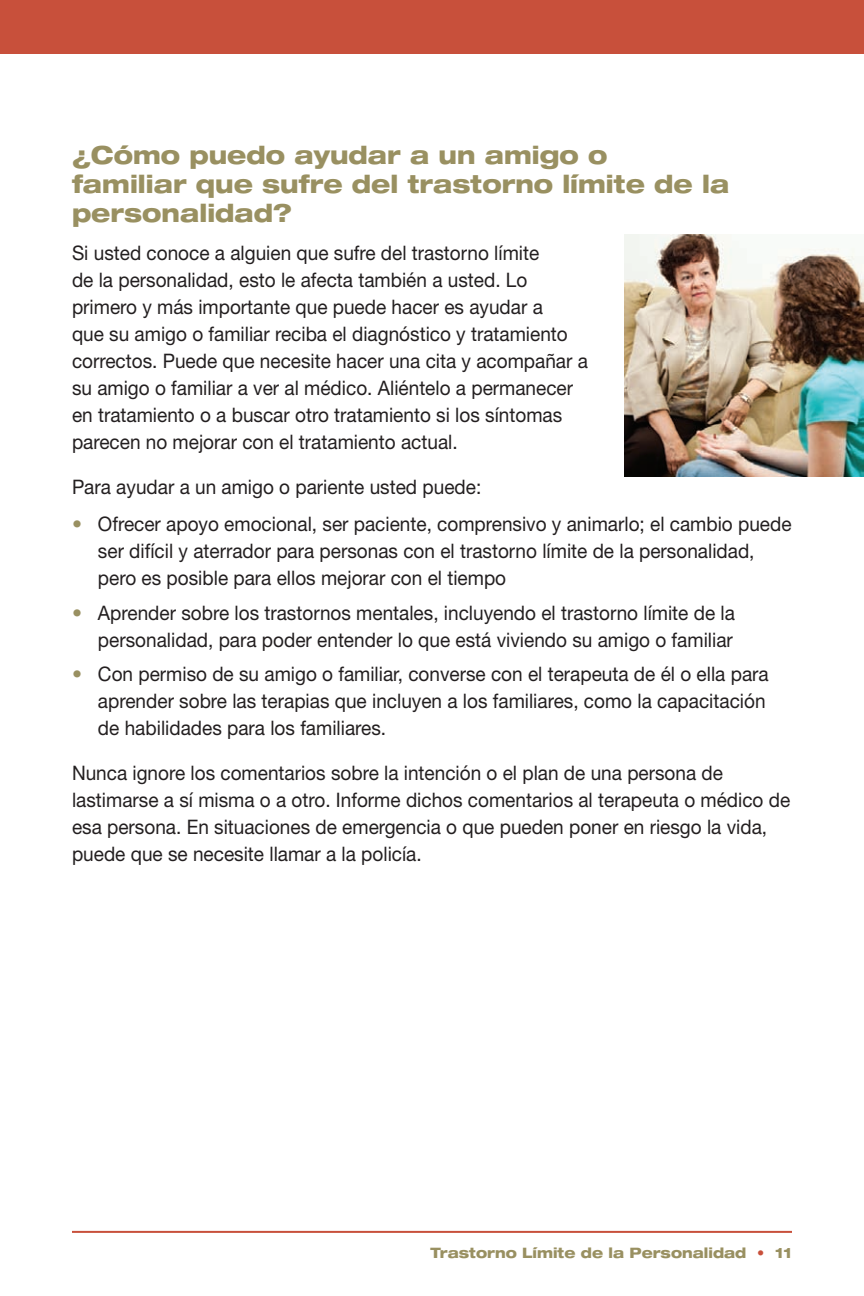
<style>
.page{position:relative;width:864px;height:1296px;background:#fff}
.page>*{position:absolute;margin:0;border:0;box-sizing:border-box;transform-origin:0 0}
.t1{font:800 expanded 25px/29px "Helvetica Neue";color:#999061;scale:.95 1}
.t2{font:20px/27px "Helvetica Neue";color:#231f20;scale:.95 1}
.t3{font:800 expanded 14.4px "Helvetica Neue";color:#999061;scale:.95 1}
.s1{font-weight:700;color:#999061}
.s2{font-weight:900;font-stretch:normal;color:#c8503b}
</style>
<div class="page">
<div style="left:0;top:0;width:864px;height:54px;background:#c8503b"></div>
<hr style="left:72px;top:1231px;width:720px;height:2px;background:#c8503b">
<img style="left:625px;top:234px;width:239px;height:243px">
<h2 class="t1" style="left:72px;top:140px;width:693px">¿Cómo puedo ayudar a un amigo o<br>familiar que sufre del trastorno límite de la personalidad?</h2>
<p class="t2" style="left:72px;top:239px;width:545px">Si usted conoce a alguien que sufre del trastorno límite<br>de la personalidad, esto le afecta también a usted. Lo primero y más importante que puede hacer es ayudar a<br>que su amigo o familiar reciba el diagnóstico y tratamiento correctos. Puede que necesite hacer una cita y acompañar a su amigo o familiar a ver al médico. Aliéntelo a permanecer en tratamiento o a buscar otro tratamiento si los síntomas parecen no mejorar con el tratamiento actual.</p>
<p class="t2" style="left:72px;top:473px;width:432px">Para ayudar a un amigo o pariente usted puede:</p>
<p class="t2" style="left:98px;top:510px;width:732px;text-indent:-26px"><span class="s1">•</span> Ofrecer apoyo emocional, ser paciente, comprensivo y animarlo; el cambio puede ser difícil y aterrador para personas con el trastorno límite de la personalidad, pero es posible para ellos mejorar con el tiempo</p>
<p class="t2" style="left:72px;top:599px;width:699px;text-align:right"><span class="s1">•</span> Aprender sobre los trastornos mentales, incluyendo el trastorno límite de la personalidad, para poder entender lo que está viviendo su amigo o familiar</p>
<p class="t2" style="left:98px;top:660px;width:708px;text-indent:-26px"><span class="s1">•</span> Con permiso de su amigo o familiar, converse con el terapeuta de él o ella para aprender sobre las terapias que incluyen a los familiares, como la capacitación de habilidades para los familiares.</p>
<p class="t2" style="left:72px;top:760px;width:758px">Nunca ignore los comentarios sobre la intención o el plan de una persona de lastimarse a sí misma o a otro. Informe dichos comentarios al terapeuta o médico de esa persona. En situaciones de emergencia o que pueden poner en riesgo la vida, puede que se necesite llamar a la policía.</p>
<p class="t3" style="left:431px;top:1244px;width:382px">Trastorno Límite de la Personalidad <span class="s2">•</span> 11</p>
</div>
